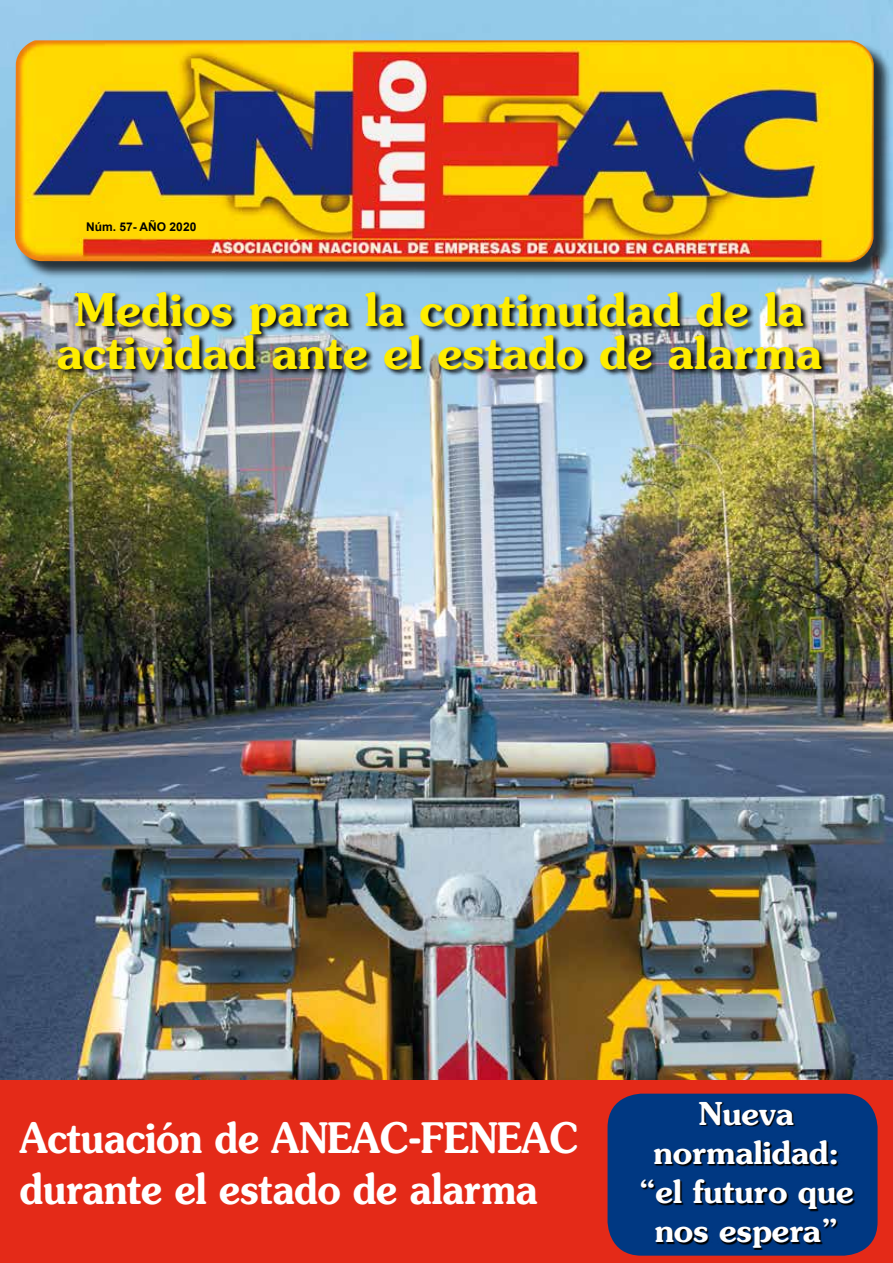
<style>
.page{position:relative;width:893px;height:1263px;background:#fff}
.page>*{position:absolute;margin:0;border:0;box-sizing:border-box;transform-origin:0 0}
.t1{font:600 45px/43.5px "Souvenir";color:#ffed00;text-align:center}
.t2{font:600 42px/51px "Souvenir";letter-spacing:-.01em;color:#fff;scale:.9 1}
.t3{font:600 31.5px/39px "Souvenir";letter-spacing:-.01em;color:#fff;text-align:center}
.t4{font:700 12px "Arial";color:#000}
</style>
<div class="page">
<img style="left:0;top:0;width:893px;height:1080px">
<div style="left:0;top:1080px;width:893px;height:183px;background:#e42a18"></div>
<div style="left:18px;top:43px;width:874px;height:238px;background:#000;opacity:.75"></div>
<img style="left:15px;top:40px;width:859px;height:222px">
<img style="left:57px;top:291px;width:772px;height:86px">
<div style="left:608px;top:1094px;width:270px;height:162px;background:#003882;border-radius:34px"></div>
<svg style="left:642px;top:1102px;width:213px;height:148px"></svg>
<p class="t4" style="left:86px;top:219px;width:112px">Núm. 57- AÑO 2020</p>
<p class="t1" style="left:57px;top:288px;width:767px">Medios para la continuidad de la actividad ante el estado de alarma</p>
<p class="t2" style="left:20px;top:1113px;width:622px">Actuación de ANEAC-FENEAC durante el estado de alarma</p>
<p class="t3" style="left:639px;top:1094px;width:217px">Nueva normalidad: “el futuro que nos espera”</p>
</div>
